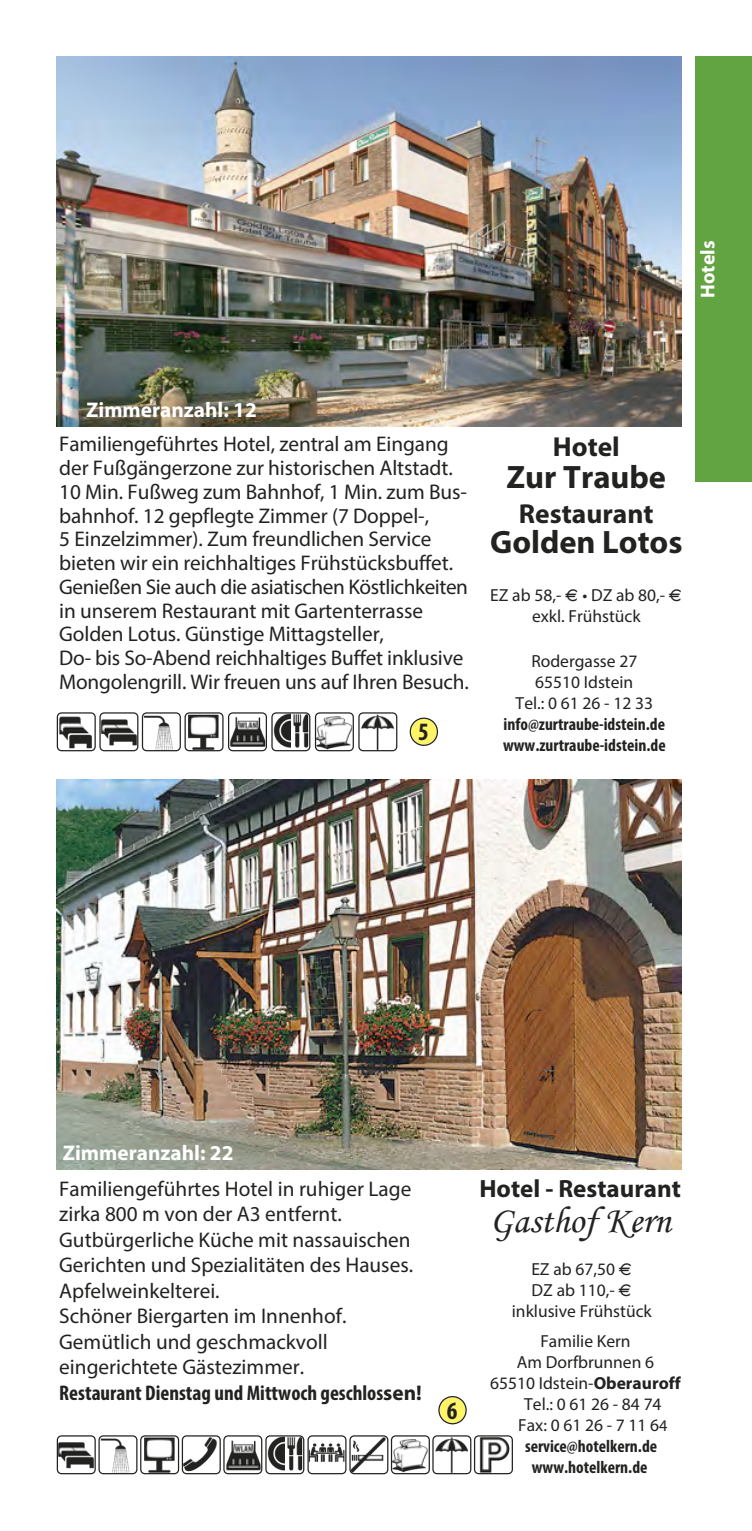
<style>
.page{position:relative;width:752px;height:1531px;background:#fff}
.page>*{position:absolute;margin:0;border:0;box-sizing:border-box;transform-origin:0 0}
.t1{font:37.5px "Monotype Corsiva";color:#222221}
.t2{font:700 32.5px "Myriad Pro";color:#222221}
.t3{font:700 27.5px "Myriad Pro";color:#222221}
.t4{font:700 25px "Myriad Pro";color:#222221}
.t5{font:700 condensed 25px "Myriad Pro";color:#222221}
.t6{font:21.25px/23.8px "Myriad Pro";letter-spacing:-.005em;color:#222221}
.t7{font:700 21.25px "Myriad Pro";color:#fff}
.t8{font:700 20px "Myriad Pro";color:#fff}
.t9{font:17.5px/21px "Myriad Pro";color:#222221;text-align:center}
.t10{font:700 condensed 17.5px/21px "Myriad Pro";color:#222221}
.s1{font-family:"Euro font";font-size:15px}
.s2{font-weight:700;font-stretch:condensed}
.s3{font-weight:700}
.s4{font-size:16.25px}
</style>
<div class="page">
<img style="left:57px;top:57px;width:623px;height:369px">
<svg style="left:409px;top:717px;width:29px;height:29px"></svg>
<svg style="left:57px;top:712px;width:340px;height:39px"></svg>
<img style="left:316px;top:713px;width:36px;height:37px">
<div style="left:694px;top:57px;width:57px;height:425px;background:#62a442"></div>
<img style="left:57px;top:780px;width:623px;height:389px">
<svg style="left:438px;top:1396px;width:28px;height:28px"></svg>
<svg style="left:57px;top:1435px;width:455px;height:39px"></svg>
<img style="left:433px;top:1436px;width:37px;height:37px">
<p class="t8" style="left:699px;top:298px;width:59px;rotate:-90deg">Hotels</p>
<p class="t7" style="left:86px;top:401px;width:172px">Zimmeranzahl: 12</p>
<p class="t6" style="left:59px;top:434px;width:411px">Familiengeführtes Hotel, zentral am Eingang der Fußgängerzone zur historischen Altstadt.<br>10 Min. Fußweg zum Bahnhof, 1 Min. zum Bus&shy;bahnhof. 12 gepflegte Zimmer (7 Doppel-,<br>5 Einzelzimmer). Zum freundlichen Service bieten wir ein reichhaltiges Frühstücksbuffet.<br>Genießen Sie auch die asiatischen Köstlichkeiten in unserem Restaurant mit Gartenterrasse Golden Lotus. Günstige Mittagsteller,<br>Do- bis So-Abend reichhaltiges Buffet inklusive Mongolengrill. Wir freuen uns auf Ihren Besuch.</p>
<p class="t5" style="left:418px;top:721px;width:12px">5</p>
<p class="t3" style="left:552px;top:435px;width:68px">Hotel</p>
<h2 class="t2" style="left:506px;top:464px;width:161px">Zur Traube</h2>
<p class="t3" style="left:518px;top:502px;width:136px">Restaurant</p>
<h2 class="t2" style="left:490px;top:529px;width:194px">Golden Lotos</h2>
<p class="t9" style="left:490px;top:586px;width:193px">EZ ab 58,- <span class="s1">E</span> • DZ ab 80,- <span class="s1">E </span>exkl. Frühstück</p>
<p class="t9" style="left:515px;top:652px;width:139px">Rodergasse 27<br>65510 Idstein<br>Tel.: 0 61 26 - 12 33</p>
<p class="t10" style="left:502px;top:715px;width:164px">info@zurtraube-idstein.de www.zurtraube-idstein.de</p>
<p class="t7" style="left:63px;top:1144px;width:172px">Zimmeranzahl: 22</p>
<p class="t6" style="left:59px;top:1177px;width:364px;line-height:25.5px">Familiengeführtes Hotel in ruhiger Lage zirka 800 m von der A3 entfernt.<br>Gutbürgerliche Küche mit nassauischen Gerichten und Spezialitäten des Hauses.<br>Apfelweinkelterei.<br>Schöner Biergarten im Innenhof.<br>Gemütlich und geschmackvoll eingerichtete Gästezimmer.<br><span class="s2">Restaurant Dienstag und Mittwoch geschlos</span><span class="s3">sen!</span></p>
<p class="t5" style="left:446px;top:1400px;width:12px">6</p>
<p class="t4" style="left:479px;top:1178px;width:203px">Hotel - Restaurant</p>
<h1 class="t1" style="left:489px;top:1202px;width:182px">Gasthof Kern</h1>
<p class="t9" style="left:511px;top:1260px;width:141px">EZ ab 67,50 <span class="s1">E<br></span>DZ ab 110,- <span class="s1">E </span>inklusive Frühstück</p>
<p class="t9" style="left:540px;top:1332px;width:92px">Familie Kern</p>
<p class="t9" style="left:516px;top:1353px;width:139px">Am Dorfbrunnen 6</p>
<p class="t9" style="left:490px;top:1374px;width:192px">65510 Idstein-<span class="s3">Oberauroff</span></p>
<p class="t9" style="left:524px;top:1395px;width:139px">Tel.: 0 61 26 - 84 74</p>
<p class="t9" style="left:518px;top:1416px;width:151px">Fax: 0 61 26 - 7 11 6<span class="s4">4</span></p>
<p class="t10" style="left:524px;top:1437px;width:134px">service@hotelkern.de</p>
<p class="t10" style="left:531px;top:1458px;width:117px">www.hotelkern.de</p>
</div>
